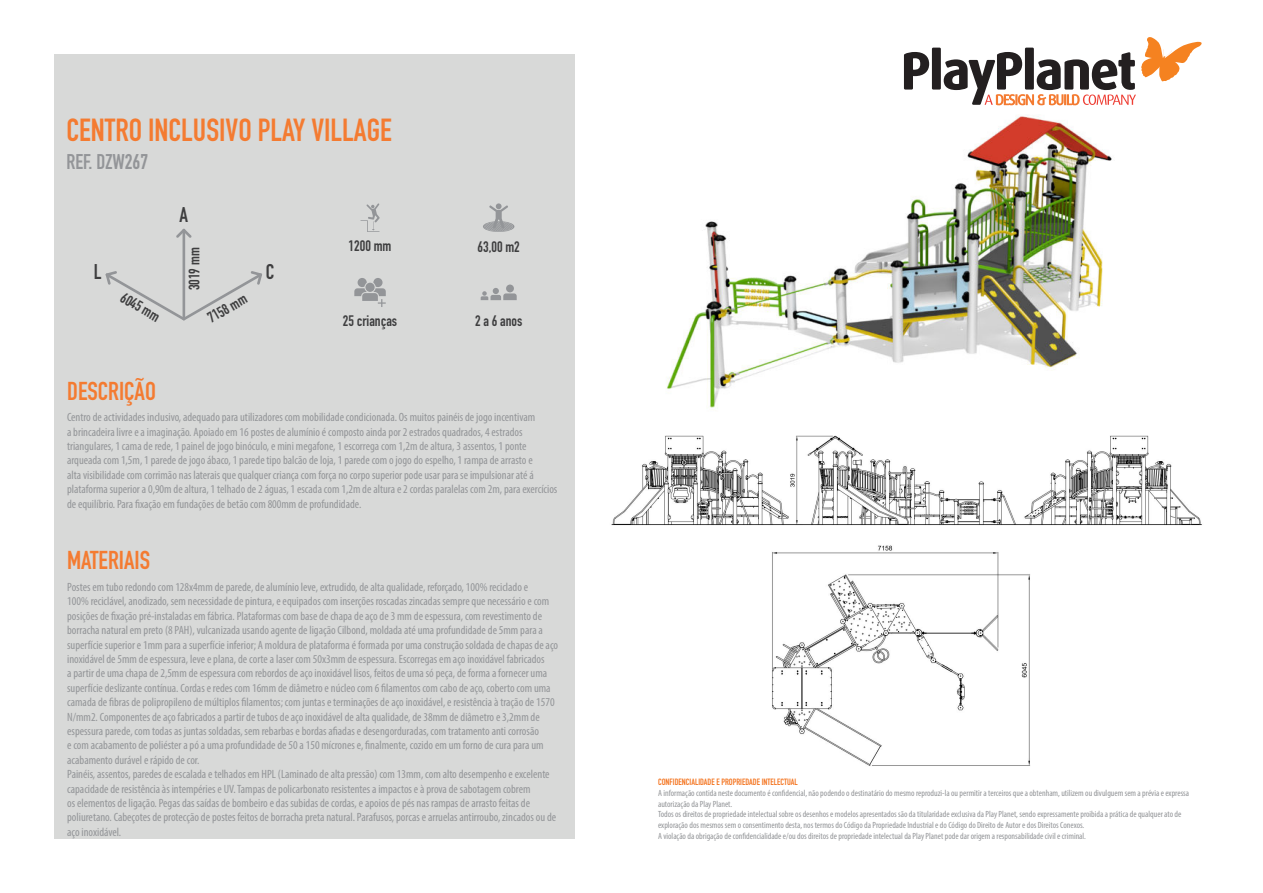
<style>
.page{position:relative;width:1263px;height:893px;background:#fff}
.page>*{position:absolute;margin:0;border:0;box-sizing:border-box;transform-origin:0 0}
.t1{font:31.5px "DIN Engschrift Std";color:#f47b31}
.t2{font:25.5px "DIN Engschrift Std";color:#f47b31}
.t3{font:21px "DIN Engschrift Std";color:#939598}
.t4{font:21px "DIN Engschrift Std";color:#3e3e3f}
.t5{font:15px "DIN Engschrift Std";color:#3e3e3f}
.t6{font:condensed 12px/14.4px "Myriad Pro";color:#939598}
.t7{font:condensed 9px/10.8px "Myriad Pro";color:#939598}
.t8{font:9px "DIN Engschrift Std";color:#f47521}
</style>
<div class="page">
<div style="left:54px;top:54px;width:520px;height:785px;background:#d8d9d8"></div>
<img style="left:666px;top:85px;width:446px;height:323px">
<img style="left:611px;top:435px;width:591px;height:91px">
<img style="left:772px;top:545px;width:259px;height:221px">
<svg style="left:360px;top:203px;width:20px;height:29px"></svg>
<svg style="left:354px;top:278px;width:32px;height:29px"></svg>
<div style="left:506px;top:285px;width:8px;height:7px;background:#939598;border-radius:50%"></div>
<svg style="left:481px;top:288px;width:36px;height:12px"></svg>
<svg style="left:483px;top:203px;width:32px;height:29px"></svg>
<svg style="left:106px;top:229px;width:156px;height:92px"></svg>
<svg style="left:904px;top:52px;width:25px;height:38px"></svg>
<div style="left:932px;top:48px;width:9px;height:42px;background:#231f20"></div>
<svg style="left:944px;top:38px;width:258px;height:67px"></svg>
<p class="t1" style="left:66px;top:112px;width:327px">CENTRO INCLUSIVO PLAY VILLAGE</p>
<p class="t3" style="left:66px;top:149px;width:83px">REF. DZW267</p>
<p class="t4" style="left:180px;top:202px;width:10px">A</p>
<p class="t5" style="left:185px;top:290px;width:44px;rotate:-90deg">3019 mm</p>
<p class="t4" style="left:94px;top:259px;width:9px">L</p>
<p class="t4" style="left:266px;top:259px;width:10px">C</p>
<p class="t5" style="left:126px;top:289px;width:44px;rotate:30deg">6045 mm</p>
<p class="t5" style="left:204px;top:311px;width:44px;rotate:-30deg">7158 mm</p>
<p class="t2" style="left:67px;top:376px;width:90px">DESCRIÇÃO</p>
<p class="t5" style="left:349px;top:237px;width:44px">1200 mm</p>
<p class="t5" style="left:343px;top:312px;width:56px">25 crianças</p>
<p class="t5" style="left:477px;top:238px;width:44px">63,00 m2</p>
<p class="t5" style="left:475px;top:312px;width:49px">2 a 6 anos</p>
<p class="t6" style="left:67px;top:410px;width:492px">Centro de actividades inclusivo, adequado para utilizadores com mobilidade condicionada. Os muitos painéis de jogo incentivam<br>a brincadeira livre e a imaginação. Apoiado em 16 postes de alumínio é composto ainda por 2 estrados quadrados, 4 estrados triangulares, 1 cama de rede, 1 painel de jogo binóculo, e mini megafone, 1 escorrega com 1,2m de altura, 3 assentos, 1 ponte arqueada com 1,5m, 1 parede de jogo ábaco, 1 parede tipo balcão de loja, 1 parede com o jogo do espelho, 1 rampa de arrasto e<br>alta visibilidade com corrimão nas laterais que qualquer criança com força no corpo superior pode usar para se impulsionar até á plataforma superior a 0,90m de altura, 1 telhado de 2 águas, 1 escada com 1,2m de altura e 2 cordas paralelas com 2m, para exercícios de equilíbrio. Para fixação em fundações de betão com 800mm de profundidade.</p>
<p class="t2" style="left:67px;top:545px;width:85px">MATERIAIS</p>
<p class="t6" style="left:67px;top:580px;width:492px">Postes em tubo redondo com 128x4mm de parede, de alumínio leve, extrudido, de alta qualidade, reforçado, 100% reciclado e<br>100% reciclável, anodizado, sem necessidade de pintura, e equipados com inserções roscadas zincadas sempre que necessário e com posições de fixação pré-instaladas em fábrica. Plataformas com base de chapa de aço de 3 mm de espessura, com revestimento de borracha natural em preto (8 PAH), vulcanizada usando agente de ligação Cilbond, moldada até uma profundidade de 5mm para a superfície superior e 1mm para a superfície inferior; A moldura de plataforma é formada por uma construção soldada de chapas de aço inoxidável de 5mm de espessura, leve e plana, de corte a laser com 50x3mm de espessura. Escorregas em aço inoxidável fabricados<br>a partir de uma chapa de 2,5mm de espessura com rebordos de aço inoxidável lisos, feitos de uma só peça, de forma a fornecer uma superfície deslizante contínua. Cordas e redes com 16mm de diâmetro e núcleo com 6 filamentos com cabo de aço, coberto com uma camada de fibras de polipropileno de múltiplos filamentos; com juntas e terminações de aço inoxidável, e resistência à tração de 1570<br>N/mm2. Componentes de aço fabricados a partir de tubos de aço inoxidável de alta qualidade, de 38mm de diâmetro e 3,2mm de espessura parede, com todas as juntas soldadas, sem rebarbas e bordas afiadas e desengorduradas, com tratamento anti corrosão<br>e com acabamento de poliéster a pó a uma profundidade de 50 a 150 mícrones e, finalmente, cozido em um forno de cura para um acabamento durável e rápido de cor.</p>
<p class="t6" style="left:67px;top:767px;width:490px">Painéis, assentos, paredes de escalada e telhados em HPL (Laminado de alta pressão) com 13mm, com alto desempenho e excelente capacidade de resistência às intempéries e UV. Tampas de policarbonato resistentes a impactos e à prova de sabotagem cobrem<br>os elementos de ligação. Pegas das saídas de bombeiro e das subidas de cordas, e apoios de pés nas rampas de arrasto feitas de poliuretano. Cabeçotes de protecção de postes feitos de borracha preta natural. Parafusos, porcas e arruelas antirroubo, zincados ou de aço inoxidável.</p>
<p class="t8" style="left:658px;top:776px;width:141px">CONFIDENCIALIDADE E PROPRIEDADE INTELECTUAL</p>
<p class="t7" style="left:658px;top:787px;width:533px">A informação contida neste documento é confidencial, não podendo o destinatário do mesmo reproduzi-la ou permitir a terceiros que a obtenham, utilizem ou divulguem sem a prévia e expressa autorização da Play Planet.</p>
<p class="t7" style="left:658px;top:809px;width:525px">Todos os direitos de propriedade intelectual sobre os desenhos e modelos apresentados são da titularidade exclusiva da Play Planet, sendo expressamente proibida a prática de qualquer ato de exploração dos mesmos sem o consentimento desta, nos termos do Código da Propriedade Industrial e do Código do Direito de Autor e dos Direitos Conexos.</p>
<p class="t7" style="left:658px;top:830px;width:429px">A violação da obrigação de confidencialidade e/ou dos direitos de propriedade intelectual da Play Planet pode dar origem a responsabilidade civil e criminal.</p>
</div>
